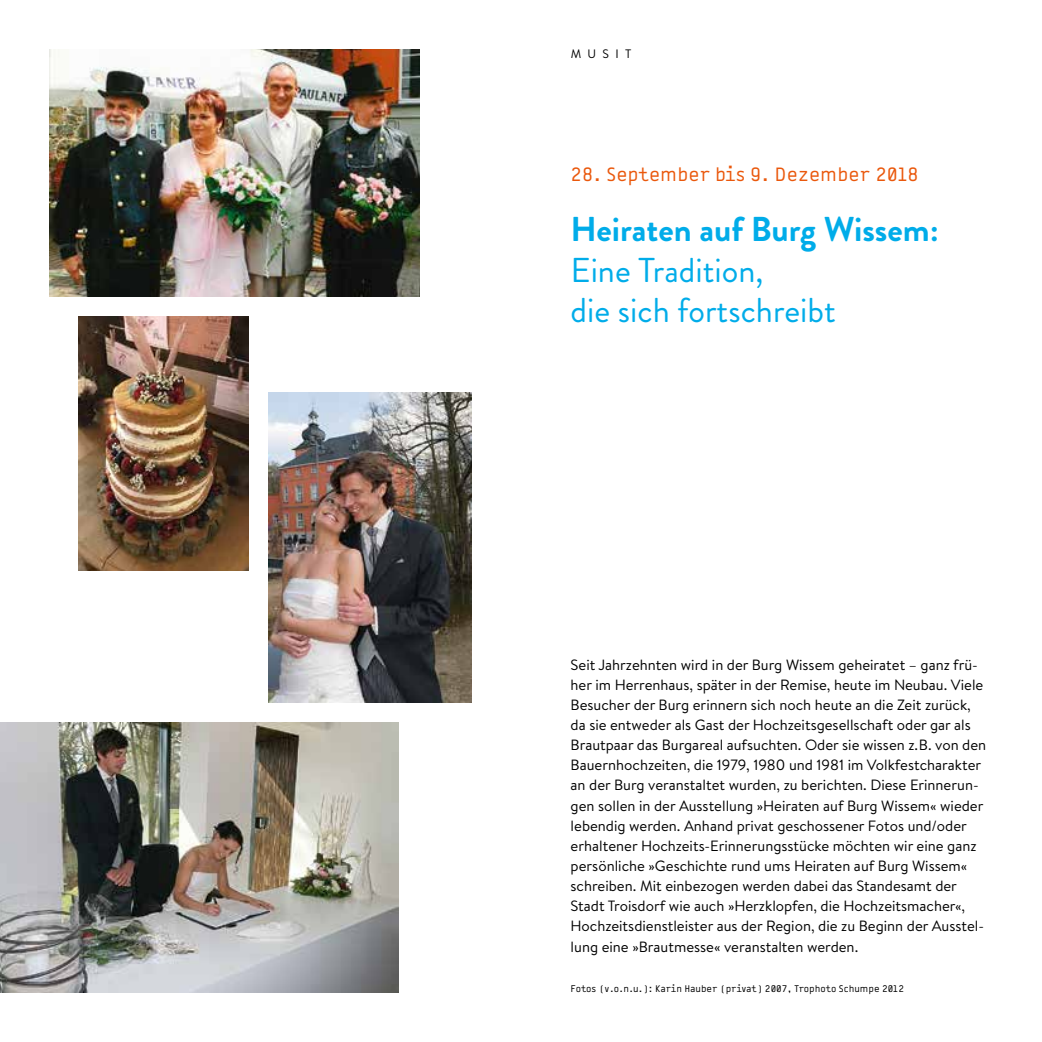
<style>
.page{position:relative;width:1042px;height:1042px;background:#fff}
.page>*{position:absolute;margin:0;border:0;box-sizing:border-box;transform-origin:0 0}
.t1{font:34.48px/40.2px "Brandon Grotesque";color:#00ace9}
.t2{font:700 34.48px "Brandon Grotesque";color:#00ace9}
.t3{font:21px "Blue Not Mono";color:#ea580c}
.t4{font:14.88px/20.1px "Brandon Text";color:#000}
.t5{font:12.25px "Brandon Text";letter-spacing:.52em;color:#000}
.t6{font:10.5px "Blue Not Mono";color:#000}
</style>
<div class="page">
<img style="left:0;top:722px;width:398px;height:270px">
<img style="left:269px;top:392px;width:202px;height:310px">
<img style="left:50px;top:50px;width:370px;height:246px">
<img style="left:79px;top:316px;width:169px;height:254px">
<p class="t5" style="left:571px;top:46px;width:62px">MUSIT</p>
<h2 class="t3" style="left:570px;top:163px;width:349px">28. September bis 9. Dezember 2018</h2>
<h1 class="t2" style="left:570px;top:205px;width:370px">Heiraten auf Burg Wissem:</h1>
<h1 class="t1" style="left:570px;top:250px;width:267px">Eine Tradition,<br>die sich fortschreibt</h1>
<p class="t4" style="left:570px;top:654px;width:417px">Seit Jahrzehnten wird in der Burg Wissem geheiratet – ganz frü&shy;her im Herrenhaus, später in der Remise, heute im Neubau. Viele Besucher der Burg erinnern sich noch heute an die Zeit zurück, da sie entweder als Gast der Hochzeitsgesellschaft oder gar als Brautpaar das Burgareal aufsuchten. Oder sie wissen z.B. von den Bauernhochzeiten, die 1979, 1980 und 1981 im Volkfestcharakter an der Burg veranstaltet wurden, zu berichten. Diese Erinnerun&shy;gen sollen in der Ausstellung »Heiraten auf Burg Wissem« wieder lebendig werden. Anhand privat geschossener Fotos und/oder erhaltener Hochzeits-Erinnerungsstücke möchten wir eine ganz persönliche »Geschichte rund ums Heiraten auf Burg Wissem« schreiben. Mit einbezogen werden dabei das Standesamt der Stadt Troisdorf wie auch »Herzklopfen, die Hochzeitsmacher«, Hochzeitsdienstleister aus der Region, die zu Beginn der Ausstel&shy;lung eine »Brautmesse« veranstalten werden.</p>
<p class="t6" style="left:570px;top:983px;width:335px">Fotos (v.o.n.u.): Karin Hauber (privat) 2007, Trophoto Schumpe 2012</p>
</div>
